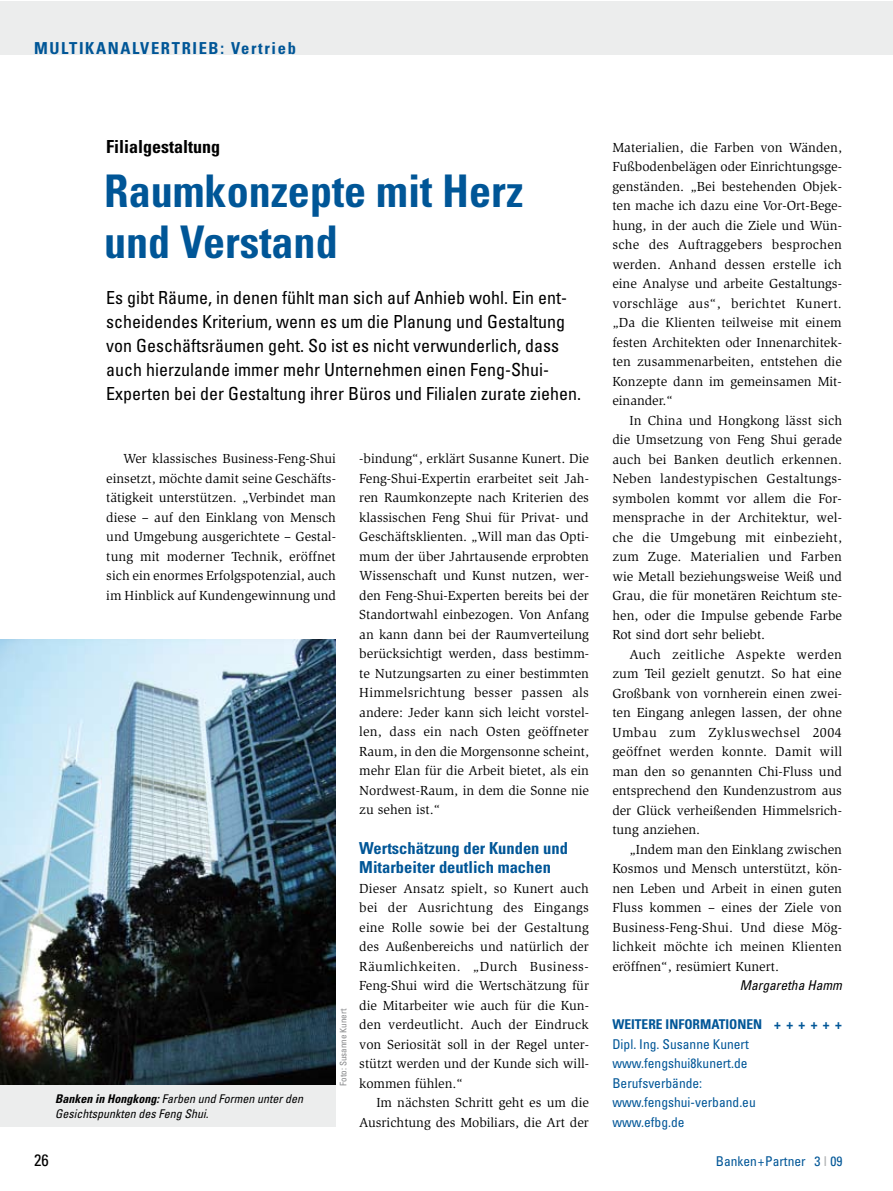
<style>
.page{position:relative;width:893px;height:1191px;background:#fff}
.page>*{position:absolute;margin:0;border:0;box-sizing:border-box;transform-origin:0 0}
.t1{font:700 condensed 45px/51px "Univers LT Std";color:#005697}
.t2{font:condensed 18px/24px "Univers LT Std";color:#000}
.t3{font:700 condensed 18px "Univers LT Std";color:#000}
.t4{font:700 condensed 16.5px/19.5px "Univers LT Std";color:#005697}
.t5{font:700 condensed 16.5px "Univers LT Std";letter-spacing:.1em;color:#005697}
.t6{font:condensed 16.5px "Univers LT Std";color:#000}
.t7{font:13.5px/19.5px "Slimbach Std";color:#000;text-align:justify}
.t8{font:condensed 13.5px/19.5px "Univers LT Std";color:#005697}
.t9{font:700 condensed 13.5px "Univers LT Std";color:#005697}
.t10{font:italic condensed 13.5px "Univers LT Std";color:#000}
.t11{font:italic condensed 12px/15px "Univers LT Std";color:#000}
.t12{font:condensed 9px "Univers LT Std";color:#87888a}
.s1{font-weight:700}
.s2{color:#b1b3b4}
</style>
<div class="page">
<div style="left:0;top:1px;width:892px;height:53px;background:#eceded"></div>
<img style="left:0;top:639px;width:336px;height:446px">
<div style="left:0;top:1085px;width:336px;height:41px;background:#eceded"></div>
<p class="t5" style="left:34px;top:38px;width:264px">MULTIKANALVERTRIEB: Vertrieb</p>
<h2 class="t3" style="left:106px;top:136px;width:116px">Filialgestaltung</h2>
<h1 class="t1" style="left:104px;top:165px;width:420px">Raumkonzepte mit Herz und Verstand</h1>
<p class="t2" style="left:106px;top:286px;width:476px">Es gibt Räume, in denen fühlt man sich auf Anhieb wohl. Ein ent&shy;scheidendes Kriterium, wenn es um die Planung und Gestaltung von Geschäftsräumen geht. So ist es nicht verwunderlich, dass auch hierzulande immer mehr Unternehmen einen Feng-Shui-Experten bei der Gestaltung ihrer Büros und Filialen zurate ziehen.</p>
<p class="t7" style="left:106px;top:449px;width:231px;text-indent:17px">Wer klassisches Business-Feng-Shui einsetzt, möchte damit seine Geschäfts&shy;tätigkeit unterstützen. „Verbindet man diese – auf den Einklang von Mensch und Umgebung ausgerichtete – Gestal&shy;tung mit moderner Technik, eröffnet sich ein enormes Erfolgspotenzial, auch im Hinblick auf Kundengewinnung und</p>
<p class="t7" style="left:359px;top:449px;width:231px">-bindung“, erklärt Susanne Kunert. Die Feng-Shui-Expertin erarbeitet seit Jah&shy;ren Raumkonzepte nach Kriterien des klassischen Feng Shui für Privat- und Geschäftsklienten. „Will man das Opti&shy;mum der über Jahrtausende erprobten Wissenschaft und Kunst nutzen, wer&shy;den Feng-Shui-Experten bereits bei der Standortwahl einbezogen. Von Anfang an kann dann bei der Raumverteilung berücksichtigt werden, dass bestimm&shy;te Nutzungsarten zu einer bestimmten Himmelsrichtung besser passen als andere: Jeder kann sich leicht vorstel&shy;len, dass ein nach Osten geöffneter Raum, in den die Morgensonne scheint, mehr Elan für die Arbeit bietet, als ein Nordwest-Raum, in dem die Sonne nie zu sehen ist.“</p>
<p class="t4" style="left:359px;top:838px;width:210px">Wertschätzung der Kunden und<br>Mitarbeiter deutlich machen</p>
<p class="t7" style="left:359px;top:878px;width:231px">Dieser Ansatz spielt, so Kunert auch bei der Ausrichtung des Eingangs eine Rolle sowie bei der Gestaltung des Außenbereichs und natürlich der Räumlichkeiten. „Durch Business-Feng-Shui wird die Wertschätzung für die Mitarbeiter wie auch für die Kun&shy;den verdeutlicht. Auch der Eindruck von Seriosität soll in der Regel unter&shy;stützt werden und der Kunde sich will&shy;kommen fühlen.“</p>
<p class="t7" style="left:359px;top:1093px;width:231px;text-align:right">Im nächsten Schritt geht es um die<br>Ausrichtung des Mobiliars, die Art der</p>
<p class="t12" style="left:338px;top:1085px;width:79px;rotate:-90deg">Foto: Susanne Kunert</p>
<p class="t11" style="left:55px;top:1091px;width:249px"><span class="s1">Banken in Hongkong:</span> Farben und Formen unter den<br>Gesichtspunkten des Feng Shui.</p>
<p class="t7" style="left:612px;top:137px;width:231px">Materialien, die Farben von Wänden, Fußbodenbelägen oder Einrichtungsge&shy;genständen. „Bei bestehenden Objek&shy;ten mache ich dazu eine Vor-Ort-Bege&shy;hung, in der auch die Ziele und Wün&shy;sche des Auftraggebers besprochen werden. Anhand dessen erstelle ich eine Analyse und arbeite Gestaltungs&shy;vorschläge aus“, berichtet Kunert. „Da die Klienten teilweise mit einem festen Architekten oder Innenarchitek&shy;ten zusammenarbeiten, entstehen die Konzepte dann im gemeinsamen Mit&shy;einander.“</p>
<p class="t7" style="left:612px;top:410px;width:231px;text-indent:17px">In China und Hongkong lässt sich die Umsetzung von Feng Shui gerade auch bei Banken deutlich erkennen.<br>Neben landestypischen Gestaltungs&shy;symbolen kommt vor allem die For&shy;mensprache in der Architektur, wel&shy;che die Umgebung mit einbezieht, zum Zuge. Materialien und Farben wie Metall beziehungsweise Weiß und Grau, die für monetären Reichtum ste&shy;hen, oder die Impulse gebende Farbe Rot sind dort sehr beliebt.</p>
<p class="t7" style="left:612px;top:644px;width:231px;text-indent:17px">Auch zeitliche Aspekte werden zum Teil gezielt genutzt. So hat eine Großbank von vornherein einen zwei&shy;ten Eingang anlegen lassen, der ohne Umbau zum Zykluswechsel 2004 geöffnet werden konnte. Damit will man den so genannten Chi-Fluss und entsprechend den Kundenzustrom aus der Glück verheißenden Himmelsrich&shy;tung anziehen.</p>
<p class="t7" style="left:612px;top:839px;width:231px;text-indent:17px">„Indem man den Einklang zwischen Kosmos und Mensch unterstützt, kön&shy;nen Leben und Arbeit in einen guten Fluss kommen – eines der Ziele von Business-Feng-Shui. Und diese Mög&shy;lichkeit möchte ich meinen Klienten eröffnen“, resümiert Kunert.</p>
<p class="t10" style="left:740px;top:976px;width:103px">Margaretha Hamm</p>
<p class="t9" style="left:612px;top:1016px;width:231px">WEITERE INFORMATIONEN + + + + + +</p>
<p class="t8" style="left:612px;top:1033px;width:145px">Dipl. Ing. Susanne Kunert www.fengshui8kunert.de<br>Berufsverbände: www.fengshui-verband.eu www.efbg.de</p>
<p class="t6" style="left:34px;top:1149px;width:16px">26</p>
<p class="t8" style="left:716px;top:1151px;width:128px">Banken+Partner 3 <span class="s2">I</span> 09</p>
</div>
